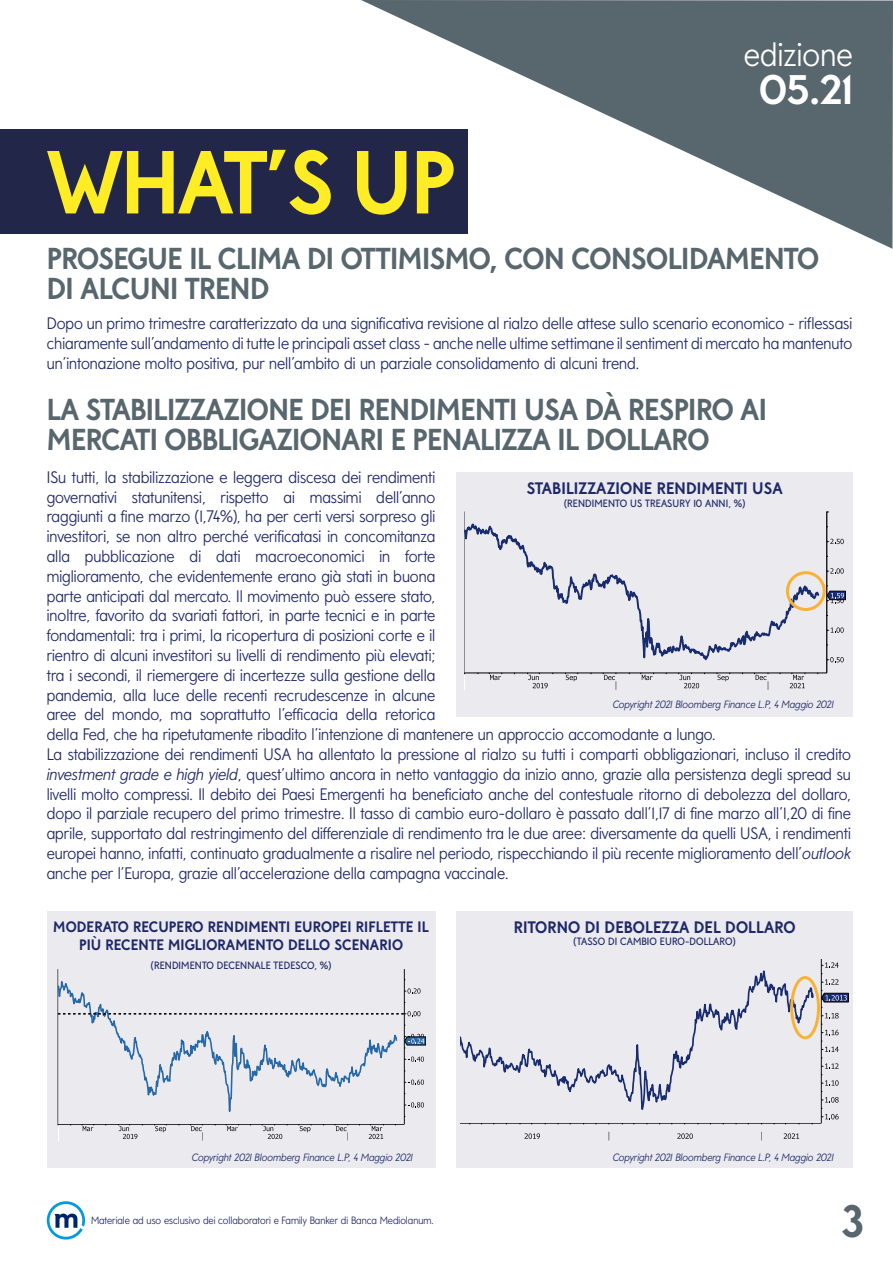
<style>
.page{position:relative;width:893px;height:1263px;background:#fff}
.page>*{position:absolute;margin:0;border:0;box-sizing:border-box;transform-origin:0 0}
.t1{font:700 88.5px "Mediolanum Sans";letter-spacing:-.02em;color:#feec25}
.t2{font:700 45px "Mediolanum Sans";color:#58666d}
.t3{font:40.95px "Mediolanum Semi serif Headline Bold";color:#fff}
.t4{font:300 33px "Mediolanum Sans";letter-spacing:.01em;color:#fff}
.t5{font:700 30px/30px "Mediolanum Sans";letter-spacing:-.015em;color:#58666d}
.t6{font:300 16.5px/19.8px "Mediolanum Sans";color:#202967;text-align:justify}
.t7{font:700 16.5px "Mediolanum Sans";letter-spacing:.01em;color:#202967}
.t8{font:700 15px/18px "Mediolanum Sans";letter-spacing:.01em;color:#202967;text-align:center}
.t9{font:italic 300 10.5px "Mediolanum Sans";color:#202967}
.t10{font:10.5px "Mediolanum Sans";letter-spacing:.01em;color:#202967}
.t11{font:300 10.5px "Mediolanum Sans";color:#202967}
.s1{font-style:italic}
</style>
<div class="page">
<div style="left:0;top:130px;width:468px;height:104px;background:#222649"></div>
<svg style="left:361px;top:0;width:532px;height:249px;fill:#58666d"></svg>
<svg style="left:47px;top:1201px;width:38px;height:38px"></svg>
<div style="left:457px;top:472px;width:396px;height:245px;background:#eaeaef"></div>
<hr style="left:464px;top:511px;width:1px;height:162px;background:#5f5f5f">
<svg style="left:464px;top:520px;width:357px;height:153px"></svg>
<hr style="left:464px;top:673px;width:363px;height:1px;background:#000">
<svg style="left:464px;top:675px;width:1px;height:15px"></svg>
<svg style="left:489px;top:673px;width:13px;height:7px"></svg>
<svg style="left:527px;top:673px;width:26px;height:15px"></svg>
<svg style="left:565px;top:673px;width:13px;height:8px"></svg>
<svg style="left:640px;top:673px;width:14px;height:7px"></svg>
<svg style="left:678px;top:673px;width:27px;height:15px"></svg>
<svg style="left:717px;top:673px;width:13px;height:8px"></svg>
<svg style="left:790px;top:673px;width:16px;height:15px"></svg>
<svg style="left:603px;top:673px;width:14px;height:17px"></svg>
<svg style="left:754px;top:673px;width:15px;height:17px"></svg>
<hr style="left:827px;top:511px;width:1px;height:162px;background:#000">
<svg style="left:827px;top:657px;width:17px;height:5px"></svg>
<svg style="left:827px;top:627px;width:17px;height:6px"></svg>
<svg style="left:827px;top:568px;width:17px;height:6px"></svg>
<svg style="left:827px;top:539px;width:17px;height:5px"></svg>
<svg style="left:827px;top:586px;width:18px;height:17px"></svg>
<div style="left:457px;top:911px;width:396px;height:256px;background:#eaeaef"></div>
<div style="left:47px;top:911px;width:388px;height:256px;background:#eaeaef"></div>
<hr style="left:58px;top:969px;width:1px;height:155px;background:#5f5f5f">
<svg style="left:58px;top:970px;width:340px;height:154px"></svg>
<hr style="left:58px;top:1124px;width:346px;height:1px;background:#000">
<svg style="left:58px;top:1124px;width:1px;height:16px"></svg>
<svg style="left:82px;top:1124px;width:12px;height:7px"></svg>
<svg style="left:118px;top:1124px;width:25px;height:15px"></svg>
<svg style="left:154px;top:1124px;width:13px;height:8px"></svg>
<svg style="left:226px;top:1124px;width:13px;height:7px"></svg>
<svg style="left:262px;top:1124px;width:26px;height:15px"></svg>
<svg style="left:299px;top:1124px;width:13px;height:8px"></svg>
<svg style="left:369px;top:1124px;width:15px;height:15px"></svg>
<svg style="left:190px;top:1124px;width:13px;height:16px"></svg>
<svg style="left:335px;top:1124px;width:14px;height:16px"></svg>
<hr style="left:404px;top:969px;width:1px;height:155px;background:#000">
<svg style="left:404px;top:1102px;width:20px;height:5px"></svg>
<svg style="left:404px;top:1079px;width:20px;height:6px"></svg>
<svg style="left:404px;top:1056px;width:20px;height:6px"></svg>
<svg style="left:58px;top:1011px;width:362px;height:5px"></svg>
<svg style="left:404px;top:988px;width:16px;height:5px"></svg>
<svg style="left:404px;top:1034px;width:22px;height:15px"></svg>
<svg style="left:460px;top:970px;width:355px;height:140px"></svg>
<hr style="left:460px;top:1123px;width:361px;height:1px;background:#000">
<svg style="left:525px;top:1133px;width:15px;height:6px"></svg>
<svg style="left:677px;top:1133px;width:16px;height:6px"></svg>
<svg style="left:784px;top:1133px;width:15px;height:6px"></svg>
<hr style="left:821px;top:959px;width:1px;height:164px;background:#000">
<svg style="left:821px;top:1108px;width:18px;height:11px"></svg>
<svg style="left:821px;top:1041px;width:18px;height:61px"></svg>
<svg style="left:821px;top:1024px;width:18px;height:11px"></svg>
<svg style="left:821px;top:962px;width:27px;height:56px"></svg>
<div style="left:786px;top:571px;width:40px;height:40px;border:3px solid #f9b234;border-radius:50%"></div>
<div style="left:790px;top:976px;width:30px;height:63px;border:3px solid #f9b234;border-radius:50%"></div>
<h3 class="t4" style="left:744px;top:36px;width:111px">edizione</h3>
<h1 class="t1" style="left:47px;top:131px;width:409px">WHAT’S UP</h1>
<h3 class="t3" style="left:759px;top:66px;width:95px">05.21</h3>
<h3 class="t5" style="left:47px;top:244px;width:774px">PROSEGUE IL CLIMA DI OTTIMISMO, CON CONSOLIDAMENTO<br>DI ALCUNI TREND</h3>
<p class="t6" style="left:47px;top:314px;width:807px">Dopo un primo trimestre caratterizzato da una significativa revisione al rialzo delle attese sullo scenario economico - riflessasi chiaramente sull’andamento di tutte le principali asset class - anche nelle ultime settimane il sentiment di mercato ha mantenuto un’intonazione molto positiva, pur nell’ambito di un parziale consolidamento di alcuni trend.</p>
<h3 class="t5" style="left:47px;top:395px;width:721px">LA STABILIZZAZIONE DEI RENDIMENTI USA DÀ RESPIRO AI<br>MERCATI OBBLIGAZIONARI E PENALIZZA IL DOLLARO</h3>
<p class="t6" style="left:47px;top:467px;width:806px;text-align:left">ISu tutti, la stabilizzazione e leggera discesa dei rendimenti<br>governativi statunitensi, rispetto ai massimi dell’anno<br>raggiunti a fine marzo (1,74%), ha per certi versi sorpreso gli<br>investitori, se non altro perché verificatasi in concomitanza<br>alla pubblicazione di dati macroeconomici in forte<br>miglioramento, che evidentemente erano già stati in buona<br>parte anticipati dal mercato. Il movimento può essere stato,<br>inoltre, favorito da svariati fattori, in parte tecnici e in parte<br>fondamentali: tra i primi, la ricopertura di posizioni corte e il<br>rientro di alcuni investitori su livelli di rendimento più elevati;<br>tra i secondi, il riemergere di incertezze sulla gestione della<br>pandemia, alla luce delle recenti recrudescenze in alcune<br>aree del mondo, ma soprattutto l’efficacia della retorica<br>della Fed, che ha ripetutamente ribadito l’intenzione di mantenere un approccio accomodante a lungo.<br>La stabilizzazione dei rendimenti USA ha allentato la pressione al rialzo su tutti i comparti obbligazionari, incluso il credito <span class="s1">investment grade e high yield</span>, quest’ultimo ancora in netto vantaggio da inizio anno, grazie alla persistenza degli spread su livelli molto compressi. Il debito dei Paesi Emergenti ha beneficiato anche del contestuale ritorno di debolezza del dollaro, dopo il parziale recupero del primo trimestre. Il tasso di cambio euro-dollaro è passato dall’1,17 di fine marzo all’1,20 di fine aprile, supportato dal restringimento del differenziale di rendimento tra le due aree: diversamente da quelli USA, i rendimenti europei hanno, infatti, continuato gradualmente a risalire nel periodo, rispecchiando il più recente miglioramento dell’<span class="s1">outlook </span>anche per l’Europa, grazie all’accelerazione della campagna vaccinale.</p>
<p class="t7" style="left:527px;top:479px;width:258px">STABILIZZAZIONE RENDIMENTI USA</p>
<p class="t10" style="left:564px;top:497px;width:183px">(RENDIMENTO US TREASURY 10 ANNI, %)</p>
<p class="t9" style="left:613px;top:698px;width:222px">Copyright 2021 Bloomberg Finance L.P, 4 Maggio 2021</p>
<p class="t8" style="left:53px;top:917px;width:377px">MODERATO RECUPERO RENDIMENTI EUROPEI RIFLETTE IL<br>PIÙ RECENTE MIGLIORAMENTO DELLO SCENARIO</p>
<p class="t10" style="left:151px;top:960px;width:182px">(RENDIMENTO DECENNALE TEDESCO, %)</p>
<p class="t7" style="left:514px;top:917px;width:283px">RITORNO DI DEBOLEZZA DEL DOLLARO</p>
<p class="t10" style="left:574px;top:935px;width:164px">(TASSO DI CAMBIO EURO-DOLLARO)</p>
<p class="t9" style="left:192px;top:1151px;width:222px">Copyright 2021 Bloomberg Finance L.P, 4 Maggio 2021</p>
<p class="t9" style="left:613px;top:1151px;width:222px">Copyright 2021 Bloomberg Finance L.P, 4 Maggio 2021</p>
<p class="t11" style="left:91px;top:1215px;width:344px">Materiale ad uso esclusivo dei collaboratori e Family Banker di Banca Mediolanum.</p>
<h2 class="t2" style="left:842px;top:1194px;width:23px">3</h2>
</div>
